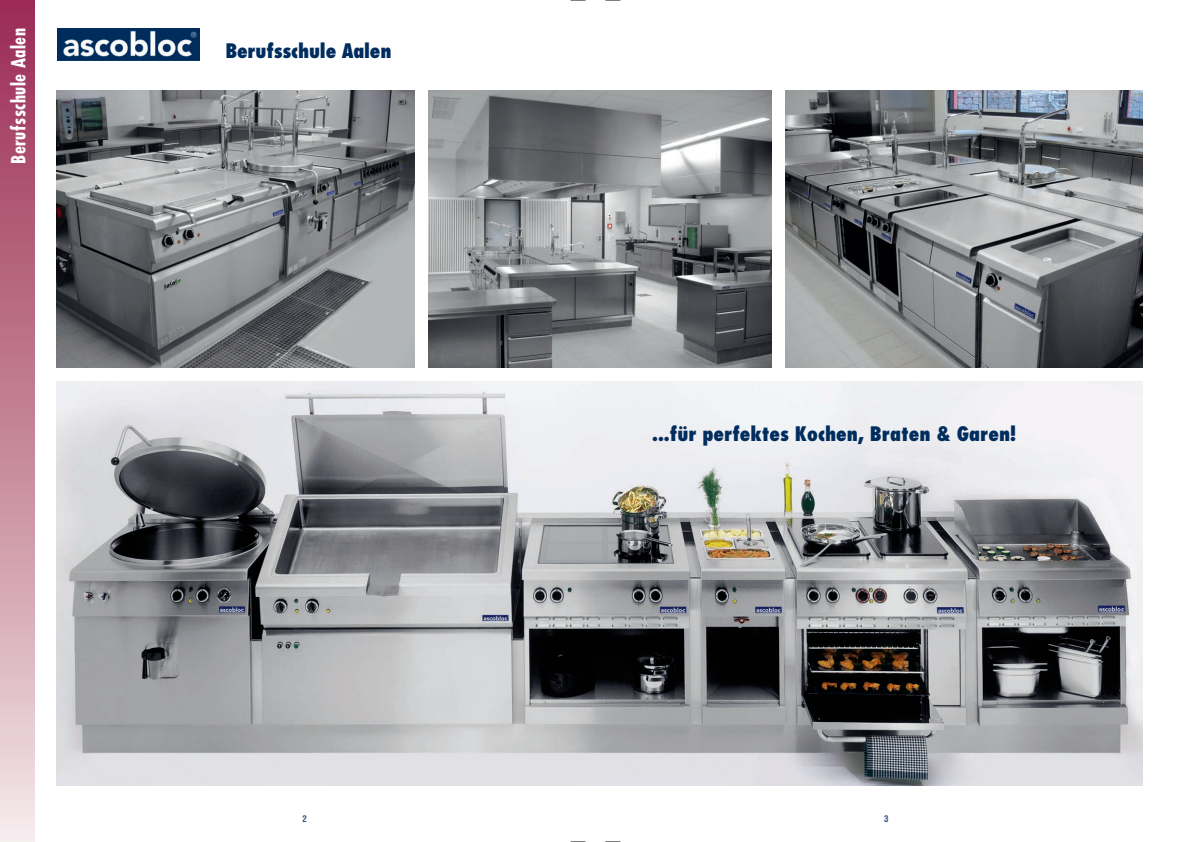
<style>
.page{position:relative;width:1191px;height:842px;background:#fff}
.page>*{position:absolute;margin:0;border:0;box-sizing:border-box;transform-origin:0 0}
.t1{font:800 condensed 19.5px "Futura";color:#002d5e}
.t2{font:700 condensed 19px "Futura";color:#fff}
.t3{font:700 condensed 9px "Helvetica";color:#315783}
</style>
<div class="page">
<div style="left:0;top:0;width:34px;height:842px;background:linear-gradient(to bottom,#992850,#f2e5e4)"></div>
<img style="left:57px;top:28px;width:143px;height:33px">
<img style="left:57px;top:381px;width:530px;height:404px">
<img style="left:57px;top:91px;width:357px;height:276px">
<img style="left:428px;top:91px;width:159px;height:276px">
<img style="left:587px;top:91px;width:8px;height:276px">
<svg style="left:605px;top:0;width:15px;height:1px"></svg>
<svg style="left:605px;top:841px;width:15px;height:1px"></svg>
<svg style="left:595px;top:381px;width:547px;height:404px;background:#a3a3a6"></svg>
<svg style="left:595px;top:91px;width:176px;height:276px;background:#848789"></svg>
<img style="left:785px;top:91px;width:357px;height:276px">
<svg style="left:570px;top:0;width:16px;height:1px"></svg>
<svg style="left:570px;top:841px;width:16px;height:1px"></svg>
<p class="t2" style="left:7px;top:164px;width:137px;rotate:-90deg">Berufsschule Aalen</p>
<p class="t1" style="left:225px;top:38px;width:168px">Berufsschule Aalen</p>
<p class="t3" style="left:303px;top:813px;width:6px">2</p>
<p class="t1" style="left:652px;top:421px;width:365px">...für perfektes Kochen, Braten &amp; Garen!</p>
<p class="t3" style="left:884px;top:813px;width:6px">3</p>
</div>
